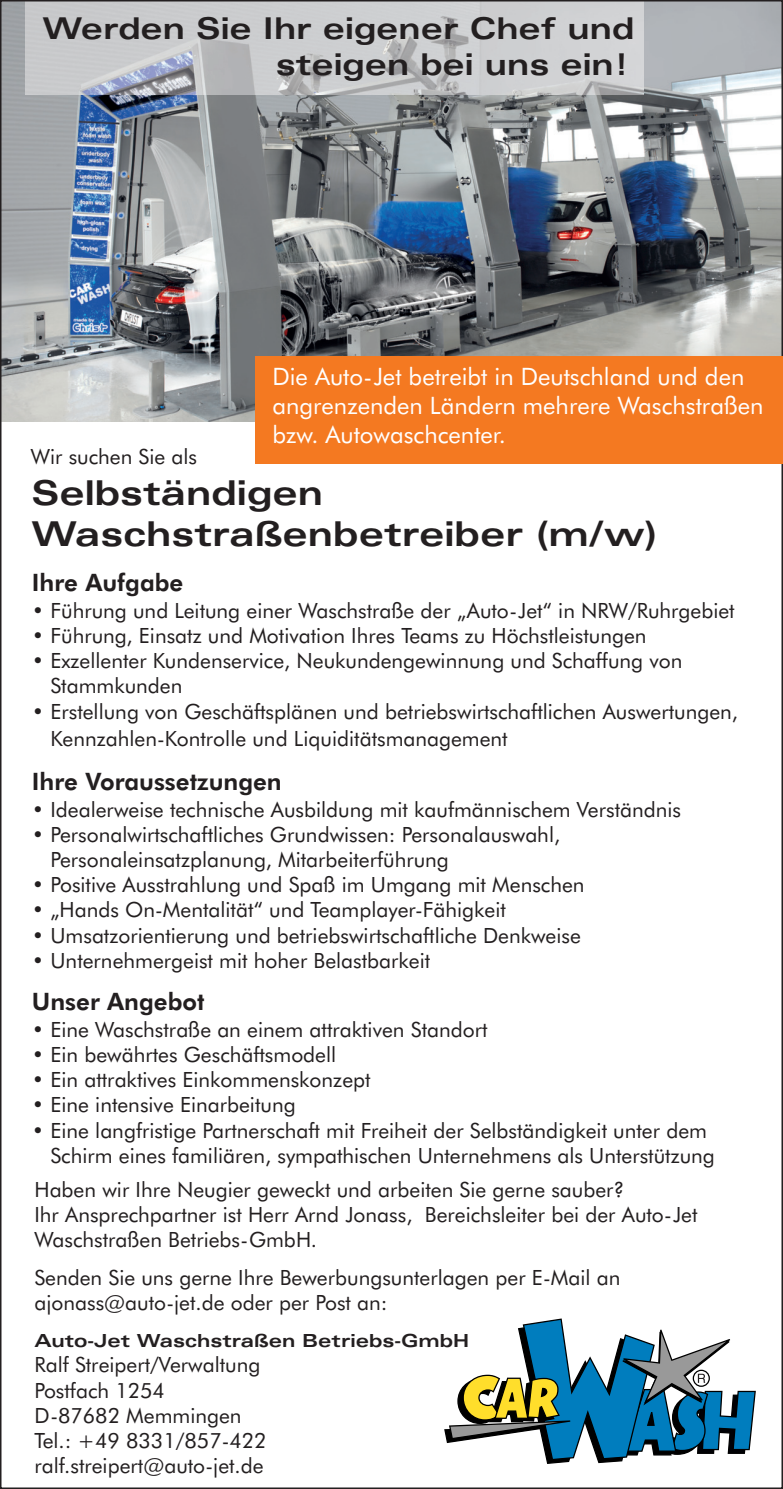
<style>
.page{position:relative;width:783px;height:1489px;background:#fff}
.page>*{position:absolute;margin:0;border:0;box-sizing:border-box;transform-origin:0 0}
.t1{font:34.2px/41.1px "Univers Com 63 Bold Ext";color:#231f20}
.t2{font:30px/36px "Univers Com 63 Bold Ext";color:#231f20;text-align:right}
.t3{font:24px/28.8px "Futura BT";color:#fff}
.t4{font:800 24px "Futura BT";color:#231f20}
.t5{font:21px/25.2px "Futura BT";color:#231f20}
.t6{font:18px "Univers Com 63 Bold Ext";color:#231f20}
</style>
<div class="page">
<img style="left:3px;top:3px;width:776px;height:419px">
<img style="left:26px;top:3px;width:617px;height:91px">
<svg style="left:444px;top:1318px;width:311px;height:145px"></svg>
<div style="left:256px;top:356px;width:526px;height:108px;background:#f47921"></div>
<h2 class="t2" style="left:43px;top:13px;width:593px">Werden Sie Ihr eigener Chef und steigen bei uns ein!</h2>
<p class="t5" style="left:31px;top:446px;width:168px">Wir suchen Sie als</p>
<p class="t3" style="left:272px;top:364px;width:492px">Die Auto-Jet betreibt in Deutschland und den angrenzenden Ländern mehrere Waschstraßen bzw. Autowaschcenter.</p>
<h1 class="t1" style="left:32px;top:475px;width:627px">Selbständigen<br>Waschstraßenbetreiber (m/w)</h1>
<p class="t4" style="left:32px;top:569px;width:153px">Ihre Aufgabe</p>
<p class="t5" style="left:32px;top:599px;width:704px">• Führung und Leitung einer Waschstraße der „Auto-Jet“ in NRW/Ruhrgebiet</p>
<p class="t5" style="left:32px;top:624px;width:616px">• Führung, Einsatz und Motivation Ihres Teams zu Höchstleistungen</p>
<p class="t5" style="left:50px;top:650px;width:633px;text-indent:-19px">• Exzellenter Kundenservice, Neukundengewinnung und Schaffung von<br>Stammkunden</p>
<p class="t5" style="left:50px;top:699px;width:689px;line-height:27.6px;text-indent:-19px">• Erstellung von Geschäftsplänen und betriebswirtschaftlichen Auswertungen,<br>Kennzahlen-Kontrolle und Liquiditätsmanagement</p>
<p class="t4" style="left:32px;top:767px;width:251px">Ihre Voraussetzungen</p>
<p class="t5" style="left:32px;top:798px;width:650px">• Idealerweise technische Ausbildung mit kaufmännischem Verständnis</p>
<p class="t5" style="left:50px;top:823px;width:511px;text-indent:-19px">• Personalwirtschaftliches Grundwissen: Personalauswahl,<br>Personaleinsatzplanung, Mitarbeiterführung</p>
<p class="t5" style="left:32px;top:873px;width:554px">• Positive Ausstrahlung und Spaß im Umgang mit Menschen</p>
<p class="t5" style="left:32px;top:899px;width:475px">• „Hands On-Mentalität“ und Teamplayer-Fähigkeit</p>
<p class="t5" style="left:32px;top:924px;width:550px">• Umsatzorientierung und betriebswirtschaftliche Denkweise</p>
<p class="t5" style="left:32px;top:949px;width:400px">• Unternehmergeist mit hoher Belastbarkeit</p>
<p class="t4" style="left:32px;top:987px;width:174px">Unser Angebot</p>
<p class="t5" style="left:32px;top:1018px;width:457px">• Eine Waschstraße an einem attraktiven Standort</p>
<p class="t5" style="left:32px;top:1043px;width:306px">• Ein bewährtes Geschäftsmodell</p>
<p class="t5" style="left:32px;top:1068px;width:340px">• Ein attraktives Einkommenskonzept</p>
<p class="t5" style="left:32px;top:1094px;width:265px">• Eine intensive Einarbeitung</p>
<p class="t5" style="left:50px;top:1119px;width:665px;text-indent:-19px">• Eine langfristige Partnerschaft mit Freiheit der Selbständigkeit unter dem<br>Schirm eines familiären, sympathischen Unternehmens als Unterstützung</p>
<p class="t5" style="left:34px;top:1178px;width:664px">Haben wir Ihre Neugier geweckt und arbeiten Sie gerne sauber?<br>Ihr Ansprechpartner ist Herr Arnd Jonass, Bereichsleiter bei der Auto-Jet<br>Waschstraßen Betriebs-GmbH.</p>
<p class="t5" style="left:34px;top:1266px;width:587px">Senden Sie uns gerne Ihre Bewerbungsunterlagen per E-Mail an ajonass@auto-jet.de oder per Post an:</p>
<p class="t6" style="left:34px;top:1333px;width:436px">Auto-Jet Waschstraßen Betriebs-GmbH</p>
<p class="t5" style="left:34px;top:1353px;width:233px">Ralf Streipert/Verwaltung<br>Postfach 1254<br>D-87682 Memmingen<br>Tel.: +49 8331/857-422 ralf.streipert@auto-jet.de</p>
</div>
